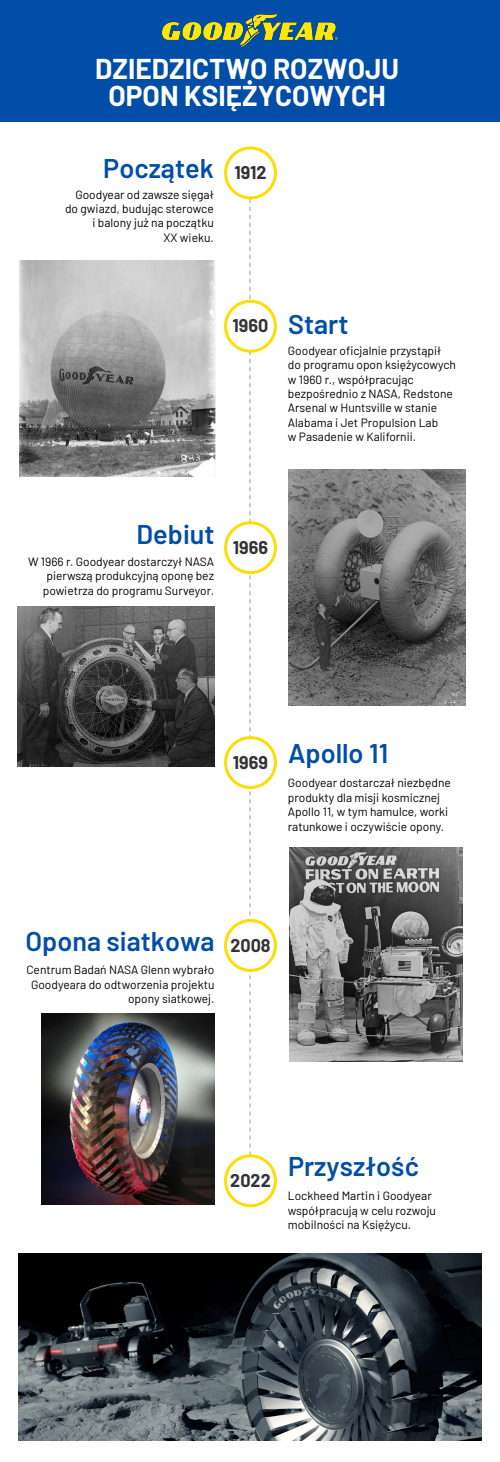
<style>
.page{position:relative;width:500px;height:1462px;background:#fff}
.page>*{position:absolute;margin:0;border:0;box-sizing:border-box;transform-origin:0 0}
.t1{font:700 28px/27px "Barlow";color:#fff;text-align:center}
.t2{font:600 27px "Barlow";color:#004ea8}
.t3{font:700 18px "Barlow";color:#333}
.t4{font:12px/14.4px "Barlow";color:#000}
</style>
<div class="page">
<div style="left:0;top:0;width:500px;height:121px;background:#004ea8"></div>
<svg style="left:249px;top:199px;width:2px;height:955px"></svg>
<div style="left:224px;top:147px;width:53px;height:52px;border:3px solid #fd0;border-radius:50%"></div>
<div style="left:226px;top:301px;width:49px;height:50px;background:#fff;border-radius:50%"></div>
<div style="left:224px;top:300px;width:53px;height:53px;border:3px solid #fd0;border-radius:50%"></div>
<div style="left:226px;top:738px;width:49px;height:50px;background:#fff;border-radius:50%"></div>
<div style="left:224px;top:736px;width:53px;height:53px;border:3px solid #fd0;border-radius:50%"></div>
<div style="left:226px;top:523px;width:49px;height:50px;background:#fff;border-radius:50%"></div>
<div style="left:224px;top:521px;width:53px;height:53px;border:3px solid #fd0;border-radius:50%"></div>
<div style="left:226px;top:921px;width:49px;height:49px;background:#fff;border-radius:50%"></div>
<div style="left:224px;top:919px;width:53px;height:53px;border:3px solid #fd0;border-radius:50%"></div>
<div style="left:224px;top:1154px;width:53px;height:53px;border:3px solid #fd0;border-radius:50%"></div>
<img style="left:20px;top:261px;width:196px;height:216px">
<img style="left:288px;top:470px;width:178px;height:236px">
<img style="left:18px;top:607px;width:197px;height:159px">
<img style="left:289px;top:848px;width:174px;height:213px">
<img style="left:18px;top:1253px;width:464px;height:188px">
<img style="left:41px;top:1014px;width:173px;height:191px">
<img style="left:162px;top:14px;width:176px;height:32px">
<h1 class="t1" style="left:95px;top:54px;width:305px">DZIEDZICTWO ROZWOJU<br>OPON KSIĘŻYCOWYCH</h1>
<h2 class="t2" style="left:103px;top:149px;width:112px">Początek</h2>
<p class="t4" style="left:65px;top:186px;width:150px;text-align:right">Goodyear od zawsze sięgał do gwiazd, budując sterowce i balony już na początku<br>XX wieku.</p>
<h3 class="t3" style="left:234px;top:159px;width:34px">1912</h3>
<h3 class="t3" style="left:233px;top:313px;width:37px">1960</h3>
<h2 class="t2" style="left:288px;top:305px;width:62px">Start</h2>
<p class="t4" style="left:288px;top:342px;width:170px">Goodyear oficjalnie przystąpił do programu opon księżycowych w 1960 r., współpracując bezpośrednio z NASA, Redstone<br>Arsenal w Huntsville w stanie<br>Alabama i Jet Propulsion Lab<br>w Pasadenie w Kalifornii.</p>
<h2 class="t2" style="left:137px;top:514px;width:79px">Debiut</h2>
<p class="t4" style="left:43px;top:554px;width:173px;text-align:justify;text-indent:-15px">W 1966 r. Goodyear dostarczył NASA pierwszą produkcyjną oponę bez powietrza do programu Surveyor.</p>
<h3 class="t3" style="left:233px;top:534px;width:37px">1966</h3>
<h3 class="t3" style="left:233px;top:749px;width:37px">1969</h3>
<h2 class="t2" style="left:288px;top:733px;width:102px">Apollo 11</h2>
<p class="t4" style="left:288px;top:775px;width:164px">Goodyear dostarczał niezbędne produkty dla misji kosmicznej<br>Apollo 11, w tym hamulce, worki ratunkowe i oczywiście opony.</p>
<h2 class="t2" style="left:25px;top:921px;width:191px">Opona siatkowa</h2>
<p class="t4" style="left:26px;top:962px;width:190px;text-align:right">Centrum Badań NASA Glenn wybrało<br>Goodyeara do odtworzenia projektu opony siatkowej.</p>
<h3 class="t3" style="left:230px;top:932px;width:42px">2008</h3>
<h3 class="t3" style="left:230px;top:1167px;width:42px">2022</h3>
<h2 class="t2" style="left:288px;top:1147px;width:132px">Przyszłość</h2>
<p class="t4" style="left:288px;top:1188px;width:150px">Lockheed Martin i Goodyear współpracują w celu rozwoju mobilności na Księżycu.</p>
</div>
